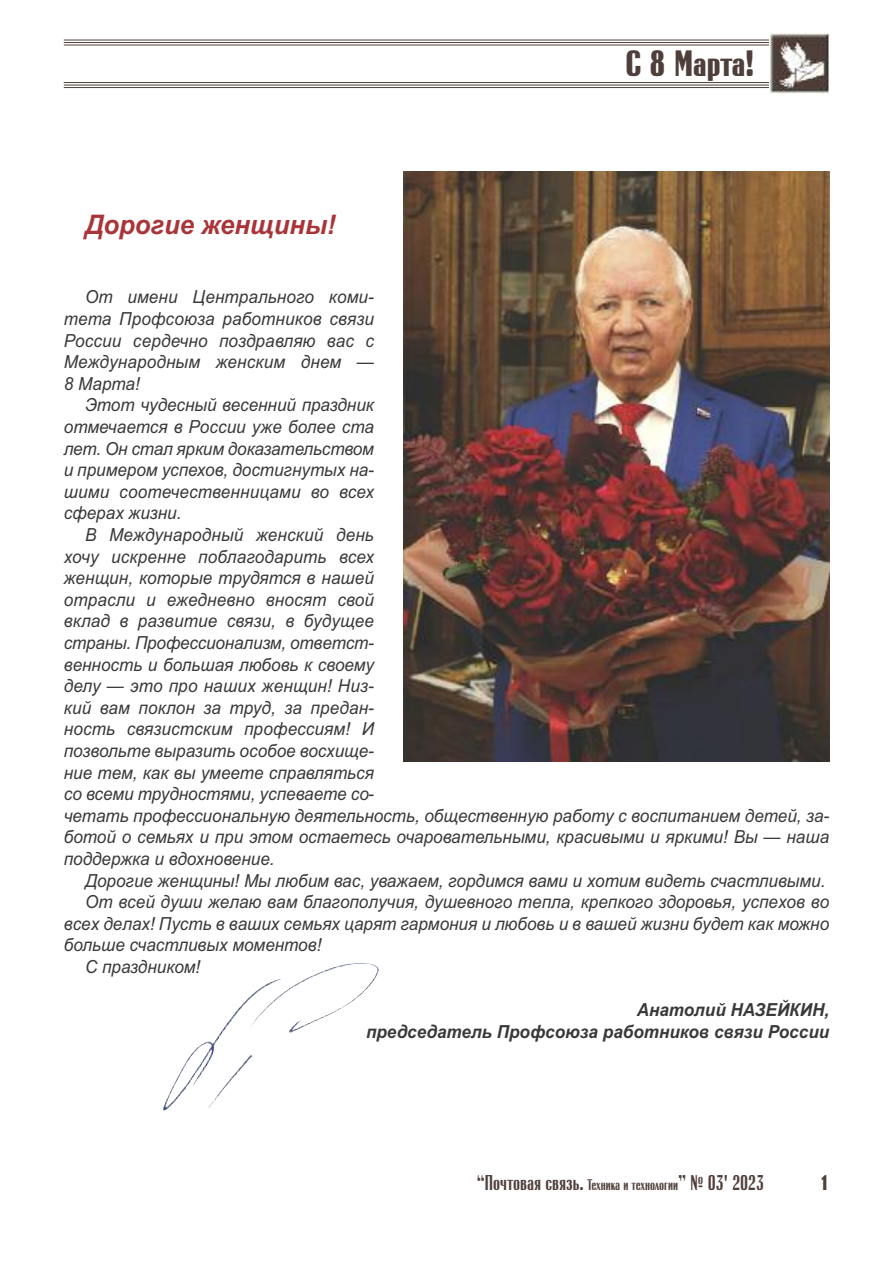
<style>
.page{position:relative;width:893px;height:1263px;background:#fff}
.page>*{position:absolute;margin:0;border:0;box-sizing:border-box;transform-origin:0 0}
.t1{font:700 36px "Rubrica";letter-spacing:-.005em;color:#4f3f3a}
.t2{font:italic 700 27px "Arial";color:#aa3539;scale:.95 1}
.t3{font:21px "Rubrica";color:#4f3f3a}
.t4{font:700 21px "Rubrica";color:#4f3f3a}
.t5{font:italic 18px/21.6px "Arial";color:#39383a;text-align:justify;scale:.95 1}
.t6{font:italic 700 18px/21.6px "Arial";color:#39383a;text-align:right;scale:.95 1}
.s1{font-size:15px}
</style>
<div class="page">
<hr style="left:64px;top:87px;width:765px;height:1px;background:#4f3f3a">
<hr style="left:64px;top:85px;width:765px;height:1px;background:#4f3f3a">
<hr style="left:64px;top:82px;width:765px;height:1px;background:#4f3f3a">
<hr style="left:64px;top:45px;width:765px;height:1px;background:#4f3f3a">
<hr style="left:64px;top:42px;width:765px;height:1px;background:#4f3f3a">
<hr style="left:64px;top:40px;width:765px;height:1px;background:#4f3f3a">
<img style="left:769px;top:34px;width:60px;height:59px">
<img style="left:404px;top:171px;width:425px;height:590px">
<h2 class="t2" style="left:85px;top:209px;width:265px">Дорогие женщины!</h2>
<h1 class="t1" style="left:625px;top:50px;width:130px">C 8 Марта!</h1>
<p class="t5" style="left:64px;top:286px;width:328px;text-indent:21px">От имени Центрального коми&shy;тета Профсоюза работников связи России сердечно поздравляю вас с Международным женским днем — 8 Марта!</p>
<p class="t5" style="left:64px;top:394px;width:328px;text-indent:21px">Этот чудесный весенний праздник отмечается в России уже более ста лет. Он стал ярким доказательством и примером успехов, достигнутых на&shy;шими соотечественницами во всех сферах жизни.</p>
<p class="t5" style="left:64px;top:524px;width:807px;text-align:left;text-indent:21px">В Международный женский день<br>хочу искренне поблагодарить всех<br>женщин, которые трудятся в нашей<br>отрасли и ежедневно вносят свой<br>вклад в развитие связи, в будущее<br>страны. Πpoфeссиoнaлизм, oтвeтcт-<br>вeннocть и большая любовь к своему<br>делу — это про наших женщин! Низ-<br>кий вам поклон за труд, за предан-<br>ность связистским профессиям! И<br>позвольте выразить особое восхище-<br>ние тем, как вы умеете справляться<br>со всеми трудностями, успеваете со-<br>четать профессиональную деятельность, общественную работу с воспитанием детей, за&shy;ботой о семьях и при этом остаетесь очаровательными, красивыми и яркими! Вы — наша поддержка и вдохновение.</p>
<p class="t5" style="left:85px;top:870px;width:781px">Дорогие женщины! Мы любим вас, уважаем, гордимся вами и хотим видеть счастливыми.</p>
<p class="t5" style="left:85px;top:891px;width:785px">Oт вceй дyши жeлaю вaм блaгoпoлyчия, дyшeвнoгo тeплa, кpeпкoгo здopoвья, ycпexoв вo</p>
<p class="t5" style="left:64px;top:913px;width:807px">вcex дeлax! Πycть в вaшиx ceмьяx цapят гapмoния и любoвь и в вашей жизни будет как можно</p>
<p class="t5" style="left:64px;top:934px;width:273px">больше счастливых моментов!</p>
<p class="t5" style="left:85px;top:956px;width:123px">С праздником!</p>
<p class="t6" style="left:366px;top:999px;width:489px">Анатолий НАЗЕЙКИН,<br>председатель Профсоюза работников связи России</p>
<p class="t3" style="left:477px;top:1174px;width:289px">“Почтовая связь. <span class="s1">Техника и технологии</span>” № 03' 2023</p>
<p class="t4" style="left:820px;top:1174px;width:11px">1</p>
</div>
